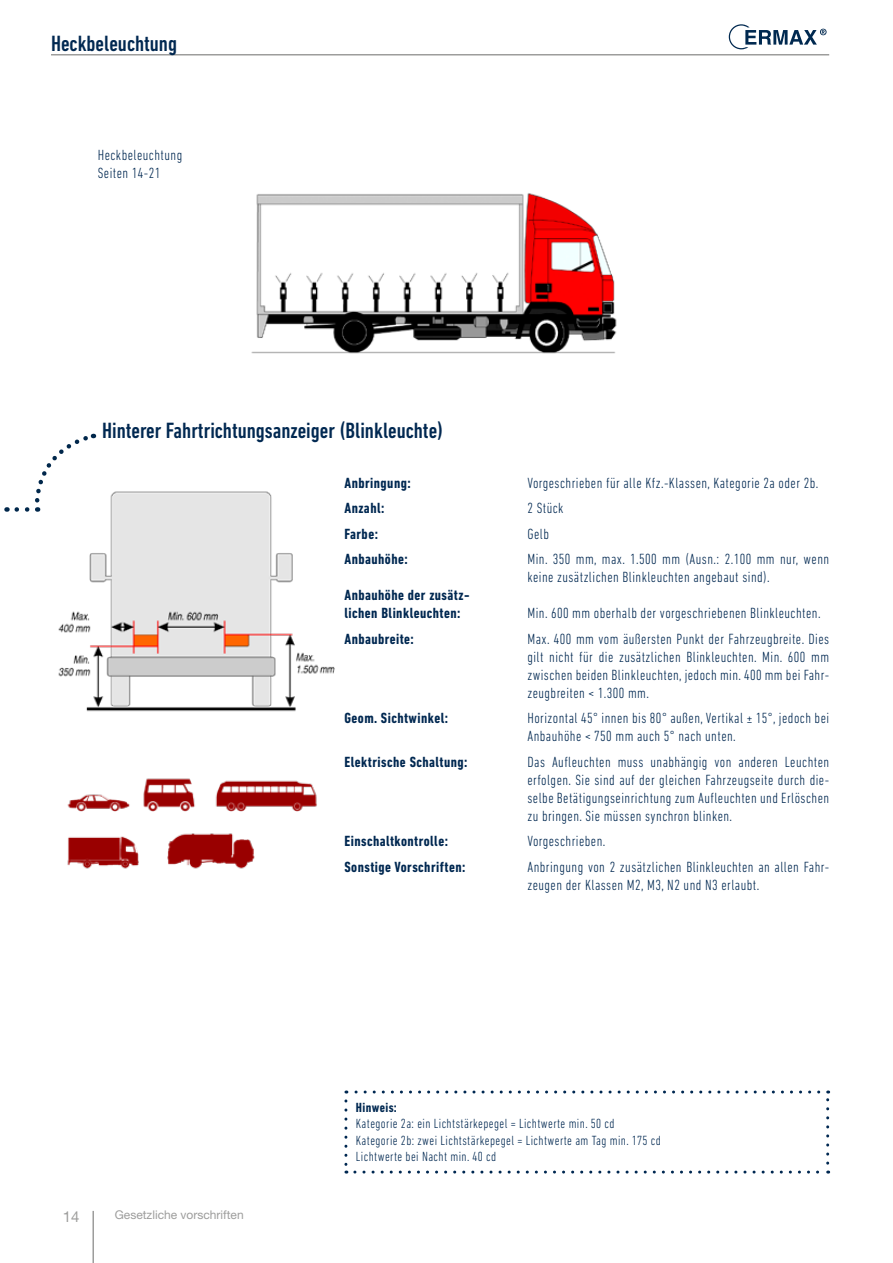
<style>
.page{position:relative;width:893px;height:1263px;background:#fff}
.page>*{position:absolute;margin:0;border:0;box-sizing:border-box;transform-origin:0 0}
.t1{font:500 condensed 22.5px "DIN Next LT Pro";color:#002851}
.t2{font:300 condensed 15px/18px "DIN Next LT Pro";letter-spacing:.03em;color:#002851}
.t3{font:700 condensed 15px/18px "DIN Next LT Pro";letter-spacing:.03em;color:#002851}
.t4{font:15px "Helvetica Neue LT Pro";color:#9d9d9c}
.t5{font:300 condensed 13.5px/16.2px "DIN Next LT Pro";letter-spacing:.03em;color:#002851}
.t6{font:700 condensed 13.5px "DIN Next LT Pro";letter-spacing:.03em;color:#002851}
.t7{font:12px "Helvetica Neue LT Pro";color:#9d9d9c}
</style>
<div class="page">
<hr style="left:51px;top:54px;width:778px;height:2px;background:#9d9d9c">
<hr style="left:92px;top:1211px;width:2px;height:52px;background:#9d9d9c">
<svg style="left:729px;top:24px;width:97px;height:25px"></svg>
<img style="left:58px;top:491px;width:277px;height:378px">
<img style="left:251px;top:193px;width:366px;height:161px">
<svg style="left:344px;top:1101px;width:3px;height:72px"></svg>
<svg style="left:355px;top:1170px;width:474px;height:3px"></svg>
<svg style="left:826px;top:1090px;width:3px;height:73px"></svg>
<svg style="left:346px;top:1090px;width:473px;height:3px"></svg>
<svg style="left:17px;top:433px;width:77px;height:79px"></svg>
<h1 class="t1" style="left:51px;top:31px;width:127px">Heckbeleuchtung</h1>
<p class="t2" style="left:98px;top:146px;width:86px">Heckbeleuchtung<br>Seiten 14-21</p>
<h1 class="t1" style="left:102px;top:418px;width:343px">Hinterer Fahrtrichtungsanzeiger (Blinkleuchte)</h1>
<p class="t3" style="left:344px;top:473px;width:68px">Anbringung:</p>
<p class="t2" style="left:527px;top:473px;width:292px">Vorgeschrieben für alle Kfz.-Klassen, Kategorie 2a oder 2b.</p>
<p class="t3" style="left:344px;top:499px;width:42px">Anzahl:</p>
<p class="t2" style="left:527px;top:499px;width:38px">2 Stück</p>
<p class="t3" style="left:344px;top:524px;width:35px">Farbe:</p>
<p class="t2" style="left:527px;top:524px;width:23px">Gelb</p>
<p class="t3" style="left:344px;top:550px;width:65px">Anbauhöhe:</p>
<p class="t2" style="left:527px;top:550px;width:303px">Min. 350 mm, max. 1.500 mm (Ausn.: 2.100 mm nur, wenn keine zusätzlichen Blinkleuchten angebaut sind).</p>
<p class="t3" style="left:344px;top:586px;width:127px">Anbauhöhe der zusätz&shy;lichen Blinkleuchten:</p>
<p class="t2" style="left:527px;top:604px;width:295px">Min. 600 mm oberhalb der vorgeschriebenen Blinkleuchten.</p>
<p class="t3" style="left:344px;top:629px;width:71px">Anbaubreite:</p>
<p class="t2" style="left:527px;top:629px;width:303px;text-align:justify">Max. 400 mm vom äußersten Punkt der Fahrzeugbreite. Dies gilt nicht für die zusätzlichen Blinkleuchten. Min. 600 mm zwischen beiden Blinkleuchten, jedoch min. 400 mm bei Fahr&shy;zeugbreiten &lt; 1.300 mm.</p>
<p class="t3" style="left:344px;top:709px;width:105px">Geom. Sichtwinkel:</p>
<p class="t2" style="left:527px;top:709px;width:303px">Horizontal 45° innen bis 80° außen, Vertikal ± 15°, jedoch bei<br>Anbauhöhe &lt; 750 mm auch 5° nach unten.</p>
<p class="t3" style="left:344px;top:752px;width:125px">Elektrische Schaltung:</p>
<p class="t2" style="left:527px;top:752px;width:303px;text-align:justify">Das Aufleuchten muss unabhängig von anderen Leuchten erfolgen. Sie sind auf der gleichen Fahrzeugseite durch die&shy;selbe Betätigungseinrichtung zum Aufleuchten und Erlöschen zu bringen. Sie müssen synchron blinken.</p>
<p class="t3" style="left:344px;top:832px;width:105px">Einschaltkontrolle:</p>
<p class="t2" style="left:527px;top:832px;width:79px">Vorgeschrieben.</p>
<p class="t3" style="left:344px;top:857px;width:122px">Sonstige Vorschriften:</p>
<p class="t2" style="left:527px;top:857px;width:303px">Anbringung von 2 zusätzlichen Blinkleuchten an allen Fahr&shy;zeugen der Klassen M2, M3, N2 und N3 erlaubt.</p>
<p class="t4" style="left:63px;top:1207px;width:18px">14</p>
<p class="t7" style="left:115px;top:1208px;width:130px">Gesetzliche vorschriften</p>
<p class="t6" style="left:356px;top:1100px;width:43px">Hinweis:</p>
<p class="t5" style="left:356px;top:1115px;width:307px">Kategorie 2a: ein Lichtstärkepegel = Lichtwerte min. 50 cd<br>Kategorie 2b: zwei Lichtstärkepegel = Lichtwerte am Tag min. 175 cd<br>Lichtwerte bei Nacht min. 40 cd</p>
</div>
